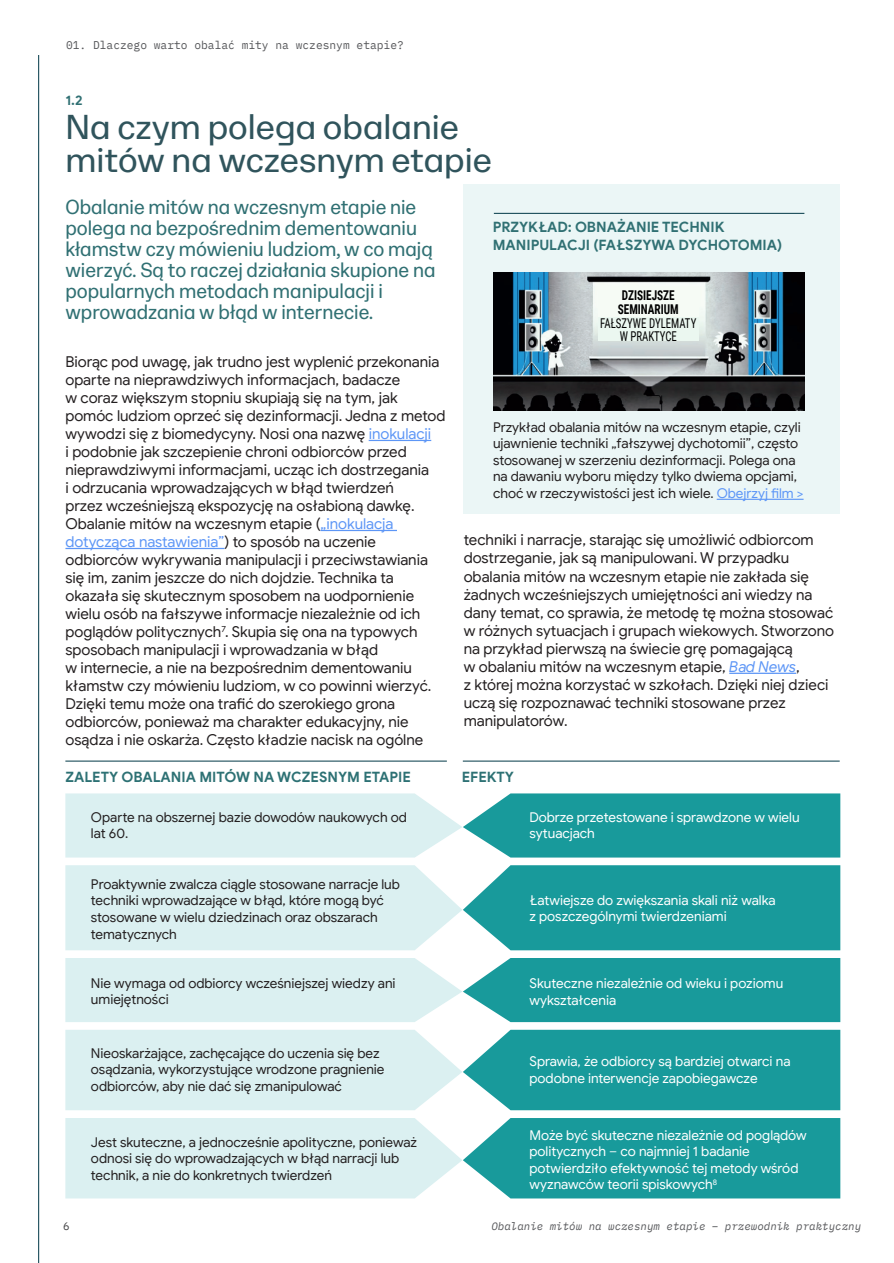
<style>
.page{position:relative;width:894px;height:1263px;background:#fff}
.page>*{position:absolute;margin:0;border:0;box-sizing:border-box;transform-origin:0 0}
.t1{font:34.5px/33px "Jigsaw Sans";color:#30545c}
.t2{font:20.25px/21px "Jigsaw Sans";color:#307073;scale:.95 1}
.t3{font:15px/18px "Google Sans";letter-spacing:-.005em;color:#231f20}
.t4{font:700 14.25px/18px "Google Sans";color:#307073}
.t5{font:700 14.25px "Google Sans";color:#2d7174}
.t6{font:13.5px/16.5px "Google Sans";color:#231f20}
.t7{font:13.5px/16.5px "Google Sans";color:#fff}
.t8{font:13.5px/13.5px "Roboto Condensed";color:#000;text-align:center;scale:.8 1}
.t9{font:700 13.5px/13.5px "Roboto Condensed";color:#000;text-align:center;scale:.83 1}
.t10{font:700 13.5px "Google Sans";color:#307073}
.t11{font:11.25px "IBM Plex Mono";color:#57585b}
.t12{font:italic 10.8px "IBM Plex Mono";color:#57585b}
.t13{font:10.8px "IBM Plex Mono";color:#404042}
.s1{color:#5d96f6}
.s2{font-style:italic;color:#5d96f6}
</style>
<div class="page">
<svg style="left:65px;top:793px;width:775px;height:64px;background:#85caca"></svg>
<svg style="left:65px;top:958px;width:775px;height:64px;background:#84c9ca"></svg>
<svg style="left:65px;top:865px;width:775px;height:85px;background:#84c9ca"></svg>
<svg style="left:65px;top:1029px;width:775px;height:81px;background:#85cacb"></svg>
<svg style="left:65px;top:1118px;width:775px;height:80px;background:#84c9ca"></svg>
<hr style="left:65px;top:761px;width:381px;height:1px;background:#003846">
<hr style="left:462px;top:761px;width:377px;height:1px;background:#003846">
<div style="left:463px;top:184px;width:376px;height:329px;background:#ebf6f6"></div>
<hr style="left:493px;top:213px;width:311px;height:1px;background:#003846">
<img style="left:493px;top:272px;width:311px;height:138px">
<hr style="left:368px;top:440px;width:63px;height:1px;background:#5d96f6">
<hr style="left:320px;top:530px;width:77px;height:1px;background:#5d96f6">
<hr style="left:65px;top:548px;width:159px;height:1px;background:#5d96f6">
<hr style="left:729px;top:672px;width:66px;height:2px;background:#5d96f6">
<hr style="left:716px;top:499px;width:87px;height:1px;background:#5d96f6">
<hr style="left:38px;top:0;width:1px;height:1263px;background:#003846">
<div style="left:20px;top:0;width:37px;height:54px;background:#fff"></div>
<div style="left:597px;top:286px;width:101px;height:32px;background:#f6fbf5"></div>
<div style="left:597px;top:318px;width:101px;height:23px;background:#ebf7f0"></div>
<p class="t11" style="left:66px;top:37px;width:339px">01. Dlaczego warto obalać mity na wczesnym etapie?</p>
<p class="t10" style="left:65px;top:92px;width:19px">1.2</p>
<p class="t1" style="left:65px;top:111px;width:428px">Na czym polega obalanie mitów na wczesnym etapie</p>
<p class="t2" style="left:65px;top:197px;width:391px">Obalanie mitów na wczesnym etapie nie polega na bezpośrednim dementowaniu kłamstw czy mówieniu ludziom, w co mają wierzyć. Są to raczej działania skupione na popularnych metodach manipulacji i wprowadzania w błąd w internecie.</p>
<p class="t3" style="left:65px;top:352px;width:381px">Biorąc pod uwagę, jak trudno jest wyplenić przekonania oparte na nieprawdziwych informacjach, badacze<br>w coraz większym stopniu skupiają się na tym, jak pomóc ludziom oprzeć się dezinformacji. Jedna z metod wywodzi się z biomedycyny. Nosi ona nazwę <span class="s1">inokulacji<br></span>i podobnie jak szczepienie chroni odbiorców przed nieprawdziwymi informacjami, ucząc ich dostrzegania<br>i odrzucania wprowadzających w błąd twierdzeń<br>przez wcześniejszą ekspozycję na osłabioną dawkę.<br>Obalanie mitów na wczesnym etapie (<span class="s1">„inokulacja dotycząca nastawienia”</span>) to sposób na uczenie odbiorców wykrywania manipulacji i przeciwstawiania się im, zanim jeszcze do nich dojdzie. Technika ta okazała się skutecznym sposobem na uodpornienie wielu osób na fałszywe informacje niezależnie od ich poglądów politycznych<sup>7</sup>. Skupia się ona na typowych sposobach manipulacji i wprowadzania w błąd<br>w internecie, a nie na bezpośrednim dementowaniu kłamstw czy mówieniu ludziom, w co powinni wierzyć.<br>Dzięki temu może ona trafić do szerokiego grona odbiorców, ponieważ ma charakter edukacyjny, nie osądza i nie oskarża. Często kładzie nacisk na ogólne</p>
<p class="t4" style="left:492px;top:218px;width:291px">PRZYKŁAD: OBNAŻANIE TECHNIK<br>MANIPULACJI (FAŁSZYWA DYCHOTOMIA)</p>
<p class="t9" style="left:617px;top:288px;width:75px">DZISIEJSZE<br>SEMINARIUM</p>
<p class="t8" style="left:600px;top:316px;width:121px">FAŁSZYWE DYLEMATY<br>W PRAKTYCE</p>
<p class="t6" style="left:493px;top:418px;width:312px">Przykład obalania mitów na wczesnym etapie, czyli ujawnienie techniki „fałszywej dychotomii”, często stosowanej w szerzeniu dezinformacji. Polega ona na dawaniu wyboru między tylko dwiema opcjami, choć w rzeczywistości jest ich wiele. <span class="s1">Obejrzyj film &gt;</span></p>
<p class="t3" style="left:463px;top:531px;width:371px">techniki i narracje, starając się umożliwić odbiorcom dostrzeganie, jak są manipulowani. W przypadku obalania mitów na wczesnym etapie nie zakłada się żadnych wcześniejszych umiejętności ani wiedzy na dany temat, co sprawia, że metodę tę można stosować w różnych sytuacjach i grupach wiekowych. Stworzono na przykład pierwszą na świecie grę pomagającą<br>w obalaniu mitów na wczesnym etapie, <span class="s2">Bad News</span>,<br>z której można korzystać w szkołach. Dzięki niej dzieci uczą się rozpoznawać techniki stosowane przez manipulatorów.</p>
<p class="t5" style="left:65px;top:768px;width:347px">ZALETY OBALANIA MITÓW NA WCZESNYM ETAPIE</p>
<p class="t5" style="left:461px;top:768px;width:54px">EFEKTY</p>
<p class="t6" style="left:91px;top:808px;width:317px">Oparte na obszernej bazie dowodów naukowych od lat 60.</p>
<p class="t7" style="left:529px;top:809px;width:271px">Dobrze przetestowane i sprawdzone w wielu sytuacjach</p>
<p class="t6" style="left:91px;top:876px;width:310px">Proaktywnie zwalcza ciągle stosowane narracje lub techniki wprowadzające w błąd, które mogą być stosowane w wielu dziedzinach oraz obszarach tematycznych</p>
<p class="t6" style="left:91px;top:974px;width:306px">Nie wymaga od odbiorcy wcześniejszej wiedzy ani umiejętności</p>
<p class="t6" style="left:91px;top:1044px;width:295px">Nieoskarżające, zachęcające do uczenia się bez osądzania, wykorzystujące wrodzone pragnienie odbiorców, aby nie dać się zmanipulować</p>
<p class="t6" style="left:91px;top:1134px;width:327px">Jest skuteczne, a jednocześnie apolityczne, ponieważ odnosi się do wprowadzających w błąd narracji lub technik, a nie do konkretnych twierdzeń</p>
<p class="t7" style="left:529px;top:891px;width:247px">Łatwiejsze do zwiększania skali niż walka z poszczególnymi twierdzeniami</p>
<p class="t7" style="left:529px;top:975px;width:255px">Skuteczne niezależnie od wieku i poziomu wykształcenia</p>
<p class="t7" style="left:529px;top:1053px;width:262px">Sprawia, że odbiorcy są bardziej otwarci na podobne interwencje zapobiegawcze</p>
<p class="t7" style="left:529px;top:1126px;width:278px">Może być skuteczne niezależnie od poglądów politycznych – co najmniej 1 badanie potwierdziło efektywność tej metody wśród wyznawców teorii spiskowych<sup>8</sup></p>
<p class="t13" style="left:63px;top:1217px;width:8px">6</p>
<p class="t12" style="left:491px;top:1217px;width:371px">Obalanie mitów na wczesnym etapie – przewodnik praktyczny</p>
</div>
